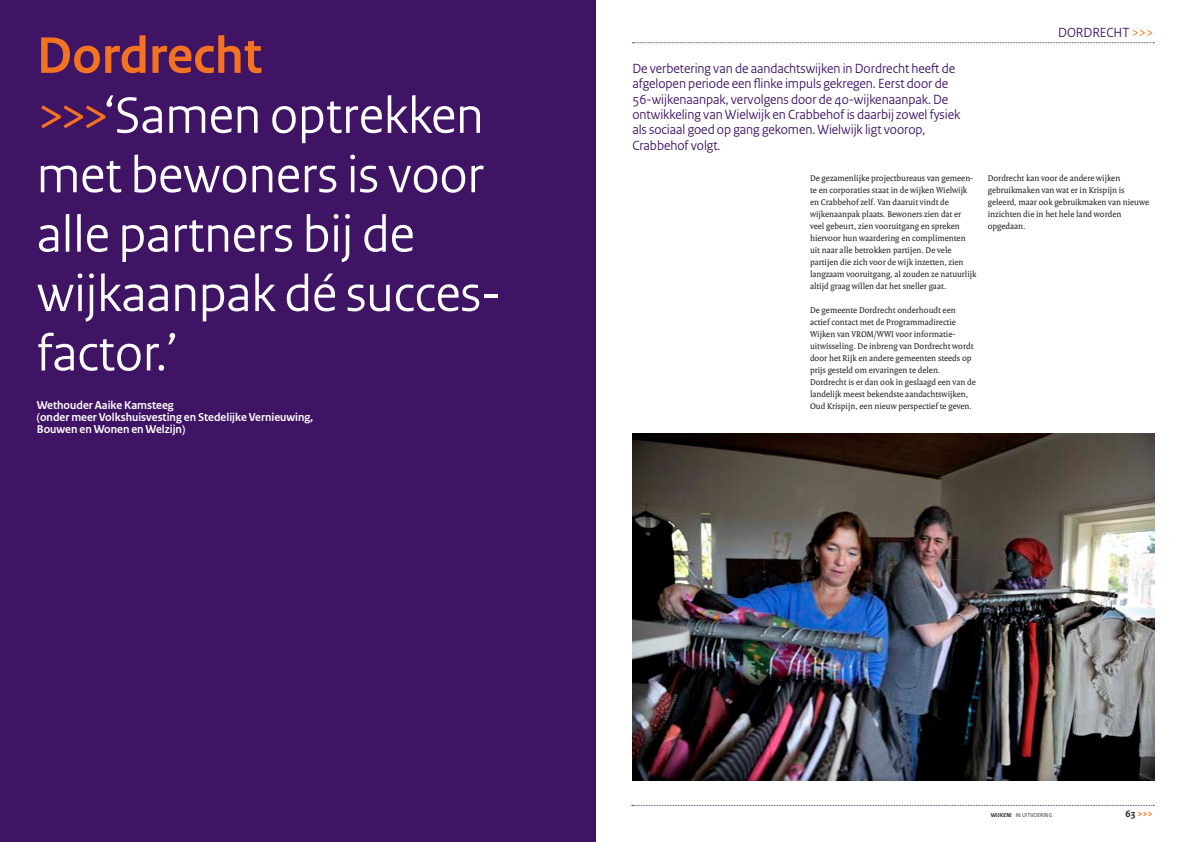
<style>
.page{position:relative;width:1191px;height:842px;background:#fff}
.page>*{position:absolute;margin:0;border:0;box-sizing:border-box;transform-origin:0 0}
.A_titel_quote{font:54px/59.4px "Rijksoverheid Sans";color:#fff}
.A_titel_quote-2{font:700 54px "Rijksoverheid Sans";color:#f47321}
._03_RO_basis_voor_in{font:14px/15.4px "Rijksoverheid Sans";color:#3f1464}
.auteur_quote{font:700 12px/12px "Rijksoverheid Sans";color:#fff}
._06_RO_basis_voor_qu{font:700 10px "Rijksoverheid Sans";color:#f47321}
._04_RO_basis_voor_br{font:9px/12px "Rijksoverheid Serif";color:#231f20}
._06_RO_basis_voor_qu-2{font:6px "Rijksoverheid Sans";color:#231f20}
.s1{color:#f47321}
.s2{font-weight:700}
.s3{color:#231f20}
</style>
<div class="page">
<div style="left:0;top:0;width:595px;height:842px;background:#3f1464"></div>
<svg style="left:632px;top:43px;width:522px;height:1px"></svg>
<img style="left:632px;top:433px;width:522px;height:348px">
<svg style="left:632px;top:805px;width:522px;height:1px"></svg>
<p class="A_titel_quote-2" style="left:37px;top:25px;width:227px">Dordrecht</p>
<p class="A_titel_quote" style="left:37px;top:86px;width:466px"><span class="s1">&gt;&gt;&gt;</span>‘Samen optrekken met bewoners is voor alle partners bij de wijkaanpak dé succes&shy;factor.’</p>
<p class="auteur_quote" style="left:37px;top:399px;width:278px">Wethouder Aaike Kamsteeg<br>(onder meer Volkshuisvesting en Stedelijke Vernieuwing,<br>Bouwen en Wonen en Welzijn)</p>
<p class="_03_RO_basis_voor_in" style="left:632px;top:61px;width:329px">De verbetering van de aandachtswijken in Dordrecht heeft de afgelopen periode een flinke impuls gekregen. Eerst door de 56-wijkenaanpak, vervolgens door de 40-wijkenaanpak. De ontwikkeling van Wielwijk en Crabbehof is daarbij zowel fysiek als sociaal goed op gang gekomen. Wielwijk ligt voorop, Crabbehof volgt.</p>
<p class="_04_RO_basis_voor_br" style="left:810px;top:172px;width:168px">De gezamenlijke projectbureaus van gemeen&shy;te en corporaties staat in de wijken Wielwijk en Crabbehof zelf. Van daaruit vindt de wijkenaanpak plaats. Bewoners zien dat er veel gebeurt, zien vooruitgang en spreken hiervoor hun waardering en complimenten uit naar alle betrokken partijen. De vele partijen die zich voor de wijk inzetten, zien langzaam vooruitgang, al zouden ze natuurlijk altijd graag willen dat het sneller gaat.</p>
<p class="_04_RO_basis_voor_br" style="left:810px;top:304px;width:167px">De gemeente Dordrecht onderhoudt een actief contact met de Programmadirectie Wijken van VROM/WWI voor informatie&shy;uitwisseling. De inbreng van Dordrecht wordt door het Rijk en andere gemeenten steeds op prijs gesteld om ervaringen te delen.<br>Dordrecht is er dan ook in geslaagd een van de landelijk meest bekendste aandachtswijken, Oud Krispijn, een nieuw perspectief te geven.</p>
<p class="_03_RO_basis_voor_in" style="left:1058px;top:25px;width:97px">DORDRECHT <span class="s1">&gt;&gt;&gt;</span></p>
<p class="_04_RO_basis_voor_br" style="left:987px;top:172px;width:163px">Dordrecht kan voor de andere wijken gebruikmaken van wat er in Krispijn is geleerd, maar ook gebruikmaken van nieuwe inzichten die in het hele land worden opgedaan.</p>
<p class="_06_RO_basis_voor_qu-2" style="left:990px;top:811px;width:63px"><span class="s2">WIJKEN!</span> IN UITVOERING</p>
<p class="_06_RO_basis_voor_qu" style="left:1125px;top:808px;width:29px"><span class="s3">63</span> &gt;&gt;&gt;</p>
</div>
